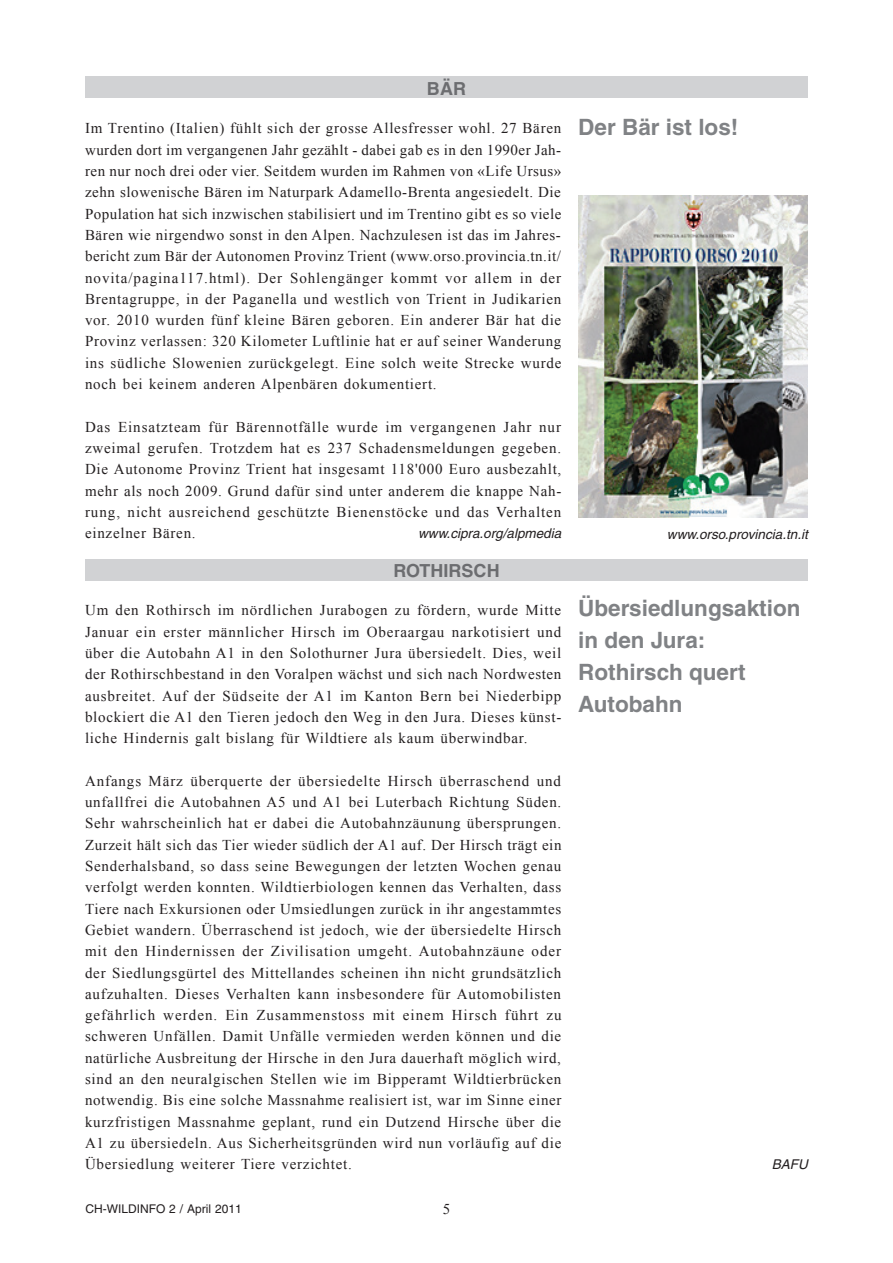
<style>
.page{position:relative;width:893px;height:1263px;background:#fff}
.page>*{position:absolute;margin:0;border:0;box-sizing:border-box;transform-origin:0 0}
.t1{font:700 22.5px/32px "Helvetica";color:#808285}
.t2{font:700 18px "Helvetica";color:#6c6d70}
.t3{font:15px/21.3px "Times New Roman";letter-spacing:.05em;color:#231f20;text-align:justify}
.t4{font:italic 13.5px "Helvetica";color:#231f20}
.t5{font:12px "Helvetica";color:#231f20}
.s1{font-family:"Helvetica";font-weight:700;font-size:22.5px;color:#808285}
</style>
<div class="page">
<div style="left:85px;top:77px;width:723px;height:21px;background:#d1d2d4"></div>
<img style="left:578px;top:195px;width:230px;height:322px">
<div style="left:85px;top:559px;width:723px;height:22px;background:#d1d2d4"></div>
<p class="t2" style="left:427px;top:77px;width:35px">Bär</p>
<p class="t3" style="left:85px;top:117px;width:655px;text-align:left">Im Trentino (Italien) fühlt sich der grosse Allesfresser wohl. 27 Bären <span class="s1">Der Bär ist los! </span>wurden dort im vergangenen Jahr gezählt - dabei gab es in den 1990er Jah-<br>ren nur noch drei oder vier. Seitdem wurden im Rahmen von «Life Ursus»<br>zehn slowenische Bären im Naturpark Adamello-Brenta angesiedelt. Die<br>Population hat sich inzwischen stabilisiert und im Trentino gibt es so viele<br>Bären wie nirgendwo sonst in den Alpen. Nachzulesen ist das im Jahres-<br>bericht zum Bär der Autonomen Provinz Trient (www.orso.provincia.tn.it/<br>novita/pagina117.html). Der Sohlengänger kommt vor allem in der<br>Brentagruppe, in der Paganella und westlich von Trient in Judikarien<br>vor. 2010 wurden fünf kleine Bären geboren. Ein anderer Bär hat die<br>Provinz verlassen: 320 Kilometer Luftlinie hat er auf seiner Wanderung<br>ins südliche Slowenien zurückgelegt. Eine solch weite Strecke wurde<br>noch bei keinem anderen Alpenbären dokumentiert.</p>
<p class="t3" style="left:85px;top:416px;width:478px">Das Einsatzteam für Bärennotfälle wurde im vergangenen Jahr nur zweimal gerufen. Trotzdem hat es 237 Schadensmeldungen gegeben.<br>Die Autonome Provinz Trient hat insgesamt 118'000 Euro ausbezahlt, mehr als noch 2009. Grund dafür sind unter anderem die knappe Nah&shy;rung, nicht ausreichend geschützte Bienenstöcke und das Verhalten einzelner Bären.</p>
<p class="t4" style="left:418px;top:526px;width:145px">www.cipra.org/alpmedia</p>
<p class="t4" style="left:667px;top:526px;width:142px">www.orso.provincia.tn.it</p>
<p class="t2" style="left:393px;top:560px;width:26px">Rothirsch</p>
<p class="t3" style="left:85px;top:599px;width:478px">Um den Rothirsch im nördlichen Jurabogen zu fördern, wurde Mitte Januar ein erster männlicher Hirsch im Oberaargau narkotisiert und über die Autobahn A1 in den Solothurner Jura übersiedelt. Dies, weil der Rothirschbestand in den Voralpen wächst und sich nach Nordwesten ausbreitet. Auf der Südseite der A1 im Kanton Bern bei Niederbipp blockiert die A1 den Tieren jedoch den Weg in den Jura. Dieses künst&shy;liche Hindernis galt bislang für Wildtiere als kaum überwindbar.</p>
<p class="t3" style="left:85px;top:770px;width:478px">Anfangs März überquerte der übersiedelte Hirsch überraschend und unfallfrei die Autobahnen A5 und A1 bei Luterbach Richtung Süden.<br>Sehr wahrscheinlich hat er dabei die Autobahnzäunung übersprungen.<br>Zurzeit hält sich das Tier wieder südlich der A1 auf. Der Hirsch trägt ein Senderhalsband, so dass seine Bewegungen der letzten Wochen genau verfolgt werden konnten. Wildtierbiologen kennen das Verhalten, dass Tiere nach Exkursionen oder Umsiedlungen zurück in ihr angestammtes Gebiet wandern. Überraschend ist jedoch, wie der übersiedelte Hirsch mit den Hindernissen der Zivilisation umgeht. Autobahnzäune oder der Siedlungsgürtel des Mittellandes scheinen ihn nicht grundsätzlich aufzuhalten. Dieses Verhalten kann insbesondere für Automobilisten gefährlich werden. Ein Zusammenstoss mit einem Hirsch führt zu schweren Unfällen. Damit Unfälle vermieden werden können und die natürliche Ausbreitung der Hirsche in den Jura dauerhaft möglich wird, sind an den neuralgischen Stellen wie im Bipperamt Wildtierbrücken notwendig. Bis eine solche Massnahme realisiert ist, war im Sinne einer kurzfristigen Massnahme geplant, rund ein Dutzend Hirsche über die A1 zu übersiedeln. Aus Sicherheitsgründen wird nun vorläufig auf die Übersiedlung weiterer Tiere verzichtet.</p>
<p class="t5" style="left:85px;top:1202px;width:158px">CH-WILDINFO 2 / April 2011</p>
<p class="t3" style="left:443px;top:1198px;width:9px">5</p>
<h1 class="t1" style="left:578px;top:591px;width:224px">Übersiedlungsaktion in den Jura:<br>Rothirsch quert<br>Autobahn</h1>
<p class="t4" style="left:772px;top:1156px;width:38px">BAFU</p>
</div>
